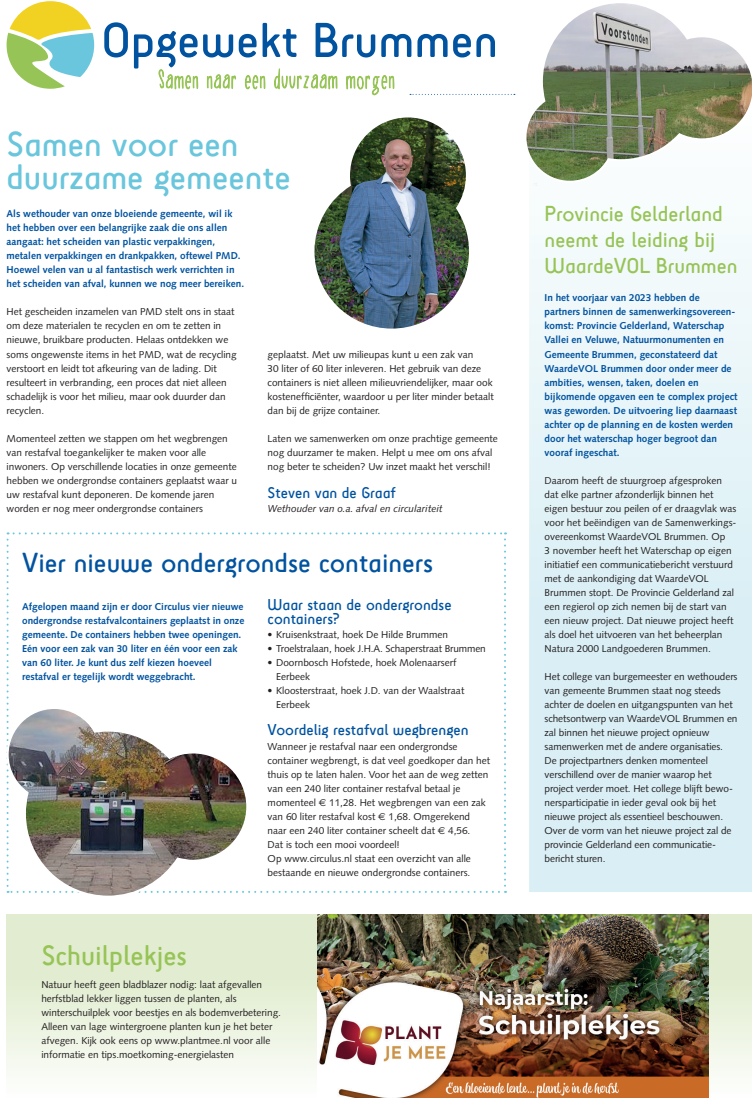
<style>
.page{position:relative;width:752px;height:1098px;background:#fff}
.page>*{position:absolute;margin:0;border:0;box-sizing:border-box;transform-origin:0 0}
.t1{font:36px/33px "Sci Fly Sans";color:#69c6dc}
.t2{font:29px "Sci Fly Sans";color:#97c456}
.t3{font:28px "Sci Fly Sans";color:#0153a0}
.t4{font:22px/26px "Sci Fly Sans";color:#97c456}
.t5{font:16px/14px "Sci Fly Sans";color:#0153a0}
.t6{font:10px/14px "Syntax";color:#231f20}
.t7{font:700 10px/14px "Syntax";color:#0153a0}
.t8{font:italic 10px "Syntax";color:#231f20}
.s1{font-family:"Euro Sans"}
</style>
<div class="page">
<div style="left:7px;top:914px;width:744px;height:183px;background:linear-gradient(to bottom,#dae8c5,#fafcf7)"></div>
<svg style="left:7px;top:532px;width:498px;height:360px"></svg>
<svg style="left:529px;top:235px;width:222px;height:656px;background:#e1f1f7"></svg>
<svg style="left:7px;top:1px;width:87px;height:88px"></svg>
<svg style="left:104px;top:22px;width:410px;height:74px"></svg>
<svg style="left:526px;top:3px;width:225px;height:181px"></svg>
<img style="left:314px;top:117px;width:155px;height:211px">
<img style="left:6px;top:705px;width:243px;height:191px">
<img style="left:317px;top:914px;width:391px;height:183px">
<h1 class="t1" style="left:7px;top:127px;width:285px">Samen voor een duurzame gemeente</h1>
<p class="t7" style="left:7px;top:207px;width:239px">Als wethouder van onze bloeiende gemeente, wil ik het hebben over een belangrijke zaak die ons allen aangaat: het scheiden van plastic verpakkingen, metalen verpakkingen en drankpakken, oftewel PMD.<br>Hoewel velen van u al fantastisch werk verrichten in het scheiden van afval, kunnen we nog meer bereiken.</p>
<p class="t6" style="left:7px;top:305px;width:231px">Het gescheiden inzamelen van PMD stelt ons in staat om deze materialen te recyclen en om te zetten in nieuwe, bruikbare producten. Helaas ontdekken we soms ongewenste items in het PMD, wat de recycling verstoort en leidt tot afkeuring van de lading. Dit resulteert in verbranding, een proces dat niet alleen schadelijk is voor het milieu, maar ook duurder dan recyclen.</p>
<p class="t6" style="left:7px;top:431px;width:232px">Momenteel zetten we stappen om het wegbrengen van restafval toegankelijker te maken voor alle inwoners. Op verschillende locaties in onze gemeente hebben we ondergrondse containers geplaatst waar u uw restafval kunt deponeren. De komende jaren worden er nog meer ondergrondse containers</p>
<p class="t6" style="left:267px;top:347px;width:227px">geplaatst. Met uw milieupas kunt u een zak van<br>30 liter of 60 liter inleveren. Het gebruik van deze containers is niet alleen milieuvriendelijker, maar ook kostenefficiënter, waardoor u per liter minder betaalt dan bij de grijze container.</p>
<p class="t6" style="left:267px;top:431px;width:232px">Laten we samenwerken om onze prachtige gemeente nog duurzamer te maken. Helpt u mee om ons afval nog beter te scheiden? Uw inzet maakt het verschil!</p>
<h3 class="t5" style="left:267px;top:485px;width:130px">Steven van de Graaf</h3>
<p class="t8" style="left:267px;top:502px;width:176px">Wethouder van o.a. afval en circulariteit</p>
<h3 class="t3" style="left:22px;top:546px;width:412px">Vier nieuwe ondergrondse containers</h3>
<p class="t7" style="left:22px;top:599px;width:224px">Afgelopen maand zijn er door Circulus vier nieuwe ondergrondse restafvalcontainers geplaatst in onze gemeente. De containers hebben twee openingen.<br>Eén voor een zak van 30 liter en één voor een zak van 60 liter. Je kunt dus zelf kiezen hoeveel restafval er tegelijk wordt weggebracht.</p>
<h3 class="t5" style="left:267px;top:597px;width:185px">Waar staan de ondergrondse containers?</h3>
<p class="t6" style="left:267px;top:627px;width:182px">• Kruisenkstraat, hoek De Hilde Brummen</p>
<p class="t6" style="left:267px;top:641px;width:220px">• Troelstralaan, hoek J.H.A. Schaperstraat Brummen</p>
<p class="t6" style="left:276px;top:655px;width:182px;text-indent:-8px">• Doornbosch Hofstede, hoek Molenaarserf<br>Eerbeek</p>
<p class="t6" style="left:276px;top:683px;width:189px;text-indent:-8px">• Kloosterstraat, hoek J.D. van der Waalstraat<br>Eerbeek</p>
<h3 class="t5" style="left:267px;top:722px;width:202px">Voordelig restafval wegbrengen</h3>
<p class="t6" style="left:267px;top:739px;width:224px">Wanneer je restafval naar een ondergrondse container wegbrengt, is dat veel goedkoper dan het thuis op te laten halen. Voor het aan de weg zetten van een 240 liter container restafval betaal je momenteel <span class="s1">€</span> 11,28. Het wegbrengen van een zak van 60 liter restafval kost <span class="s1">€</span> 1,68. Omgerekend naar een 240 liter container scheelt dat <span class="s1">€</span> 4,56.<br>Dat is toch een mooi voordeel!<br>Op www.circulus.nl staat een overzicht van alle bestaande en nieuwe ondergrondse containers.</p>
<h2 class="t2" style="left:41px;top:938px;width:147px">Schuilplekjes</h2>
<p class="t6" style="left:41px;top:977px;width:241px">Natuur heeft geen bladblazer nodig: laat afgevallen herfstblad lekker liggen tussen de planten, als winterschuilplek voor beestjes en als bodemverbetering.<br>Alleen van lage wintergroene planten kun je het beter afvegen. Kijk ook eens op www.plantmee.nl voor alle informatie en tips.moetkoming-energielasten</p>
<h3 class="t4" style="left:544px;top:200px;width:194px">Provincie Gelderland neemt de leiding bij<br>WaardeVOL Brummen</h3>
<p class="t7" style="left:544px;top:291px;width:194px">In het voorjaar van 2023 hebben de partners binnen de samenwerkingsovereen&shy;komst: Provincie Gelderland, Waterschap Vallei en Veluwe, Natuurmonumenten en Gemeente Brummen, geconstateerd dat WaardeVOL Brummen door onder meer de ambities, wensen, taken, doelen en bijkomende opgaven een te complex project was geworden. De uitvoering liep daarnaast achter op de planning en de kosten werden door het waterschap hoger begroot dan vooraf ingeschat.</p>
<p class="t6" style="left:544px;top:473px;width:193px">Daarom heeft de stuurgroep afgesproken dat elke partner afzonderlijk binnen het eigen bestuur zou peilen of er draagvlak was voor het beëindigen van de Samenwerkings&shy;overeenkomst WaardeVOL Brummen. Op<br>3 november heeft het Waterschap op eigen initiatief een communicatiebericht verstuurd met de aankondiging dat WaardeVOL Brummen stopt. De Provincie Gelderland zal een regierol op zich nemen bij de start van een nieuw project. Dat nieuwe project heeft als doel het uitvoeren van het beheerplan Natura 2000 Landgoederen Brummen.</p>
<p class="t6" style="left:544px;top:669px;width:194px">Het college van burgemeester en wethouders van gemeente Brummen staat nog steeds achter de doelen en uitgangspunten van het schetsontwerp van WaardeVOL Brummen en zal binnen het nieuwe project opnieuw samenwerken met de andere organisaties.<br>De projectpartners denken momenteel verschillend over de manier waarop het project verder moet. Het college blijft bewo&shy;nersparticipatie in ieder geval ook bij het nieuwe project als essentieel beschouwen.<br>Over de vorm van het nieuwe project zal de provincie Gelderland een communicatie&shy;bericht sturen.</p>
</div>
